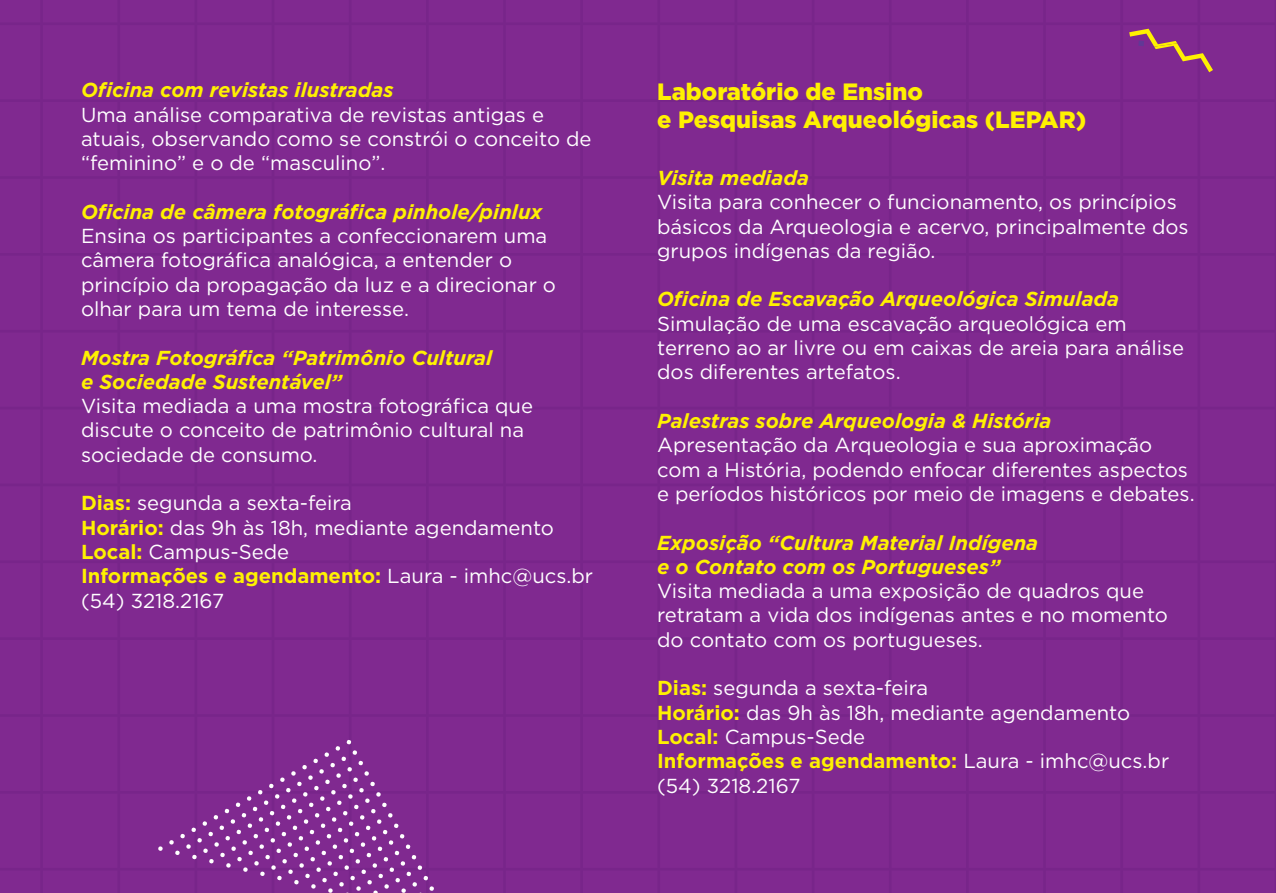
<style>
.page{position:relative;width:1276px;height:893px;background:#802990}
.page>*{position:absolute;margin:0;border:0;box-sizing:border-box;transform-origin:0 0}
.t1{font:900 23.62px/28.3px "Gotham";color:#fff101}
.t2{font:20.25px/24.3px "Gotham";color:#fff}
.t3{font:italic 700 20.25px/24.3px "Gotham";color:#fff101}
.s1{font-weight:700;color:#fff101}
</style>
<div class="page">
<hr style="left:0;top:0;width:1275px;height:1px;background:#613896">
<hr style="left:0;top:22px;width:1275px;height:3px;background:#613896">
<hr style="left:0;top:99px;width:1275px;height:3px;background:#613896">
<hr style="left:0;top:176px;width:1275px;height:3px;background:#613896">
<hr style="left:0;top:253px;width:1275px;height:3px;background:#613896">
<hr style="left:0;top:330px;width:1275px;height:3px;background:#613896">
<hr style="left:0;top:484px;width:1275px;height:2px;background:#613896">
<hr style="left:0;top:407px;width:1275px;height:2px;background:#613896">
<hr style="left:0;top:560px;width:1275px;height:3px;background:#613896">
<hr style="left:0;top:637px;width:1275px;height:3px;background:#613896">
<hr style="left:0;top:714px;width:1275px;height:3px;background:#613896">
<hr style="left:0;top:791px;width:1275px;height:3px;background:#613896">
<hr style="left:0;top:868px;width:1275px;height:2px;background:#613896">
<hr style="left:0;top:892px;width:1275px;height:1px;background:#613896">
<hr style="left:1197px;top:0;width:3px;height:893px;background:#613896">
<hr style="left:1274px;top:0;width:2px;height:893px;background:#613896">
<hr style="left:0;top:0;width:1px;height:893px;background:#613896">
<hr style="left:1120px;top:0;width:3px;height:893px;background:#613896">
<hr style="left:1043px;top:0;width:3px;height:893px;background:#613896">
<hr style="left:966px;top:0;width:2px;height:893px;background:#613896">
<hr style="left:889px;top:0;width:2px;height:893px;background:#613896">
<hr style="left:811px;top:0;width:3px;height:893px;background:#613896">
<hr style="left:734px;top:0;width:3px;height:893px;background:#613896">
<hr style="left:580px;top:0;width:3px;height:893px;background:#613896">
<hr style="left:657px;top:0;width:3px;height:893px;background:#613896">
<hr style="left:503px;top:0;width:3px;height:893px;background:#613896">
<hr style="left:426px;top:0;width:3px;height:893px;background:#613896">
<hr style="left:349px;top:0;width:2px;height:893px;background:#613896">
<hr style="left:272px;top:0;width:2px;height:893px;background:#613896">
<hr style="left:194px;top:0;width:3px;height:893px;background:#613896">
<hr style="left:117px;top:0;width:3px;height:893px;background:#613896">
<hr style="left:40px;top:0;width:3px;height:893px;background:#613896">
<svg style="left:1129px;top:29px;width:84px;height:43px"></svg>
<svg style="left:158px;top:846px;width:5px;height:5px"></svg>
<svg style="left:169px;top:740px;width:265px;height:153px"></svg>
<p class="t3" style="left:81px;top:78px;width:314px">Oficina com revistas ilustradas</p>
<p class="t2" style="left:81px;top:102px;width:512px">Uma análise comparativa de revistas antigas e atuais, observando como se constrói o conceito de “feminino” e o de “masculino”.</p>
<p class="t3" style="left:81px;top:199px;width:463px">Oficina de câmera fotográfica pinhole/pinlux</p>
<p class="t2" style="left:81px;top:223px;width:476px">Ensina os participantes a confeccionarem uma câmera fotográfica analógica, a entender o princípio da propagação da luz e a direcionar o olhar para um tema de interesse.</p>
<p class="t3" style="left:81px;top:345px;width:413px">Mostra Fotográfica “Patrimônio Cultural e Sociedade Sustentável”</p>
<p class="t2" style="left:81px;top:393px;width:453px">Visita mediada a uma mostra fotográfica que discute o conceito de patrimônio cultural na sociedade de consumo.</p>
<p class="t2" style="left:81px;top:491px;width:513px"><span class="s1">Dias:</span> segunda a sexta-feira<br><span class="s1">Horário:</span> das 9h às 18h, mediante agendamento<br><span class="s1">Local:</span> Campus-Sede<br><span class="s1">Informações e agendamento:</span> Laura - imhc@ucs.br (54) 3218.2167</p>
<p class="t1" style="left:657px;top:77px;width:430px">Laboratório de Ensino<br>e Pesquisas Arqueológicas (LEPAR)</p>
<p class="t3" style="left:657px;top:166px;width:153px">Visita mediada</p>
<p class="t2" style="left:657px;top:190px;width:533px">Visita para conhecer o funcionamento, os princípios básicos da Arqueologia e acervo, principalmente dos grupos indígenas da região.</p>
<p class="t3" style="left:657px;top:287px;width:463px">Oficina de Escavação Arqueológica Simulada</p>
<p class="t2" style="left:657px;top:311px;width:528px">Simulação de uma escavação arqueológica em terreno ao ar livre ou em caixas de areia para análise dos diferentes artefatos.</p>
<p class="t3" style="left:657px;top:409px;width:396px">Palestras sobre Arqueologia &amp; História</p>
<p class="t2" style="left:657px;top:433px;width:539px">Apresentação da Arqueologia e sua aproximação com a História, podendo enfocar diferentes aspectos e períodos históricos por meio de imagens e debates.</p>
<p class="t3" style="left:657px;top:530px;width:382px">Exposição “Cultura Material Indígena e o Contato com os Portugueses”</p>
<p class="t2" style="left:657px;top:578px;width:512px">Visita mediada a uma exposição de quadros que retratam a vida dos indígenas antes e no momento do contato com os portugueses.</p>
<p class="t2" style="left:657px;top:676px;width:513px"><span class="s1">Dias:</span> segunda a sexta-feira<br><span class="s1">Horário:</span> das 9h às 18h, mediante agendamento<br><span class="s1">Local:</span> Campus-Sede<br><span class="s1">Informações e agendamento:</span> Laura - imhc@ucs.br (54) 3218.2167</p>
</div>
